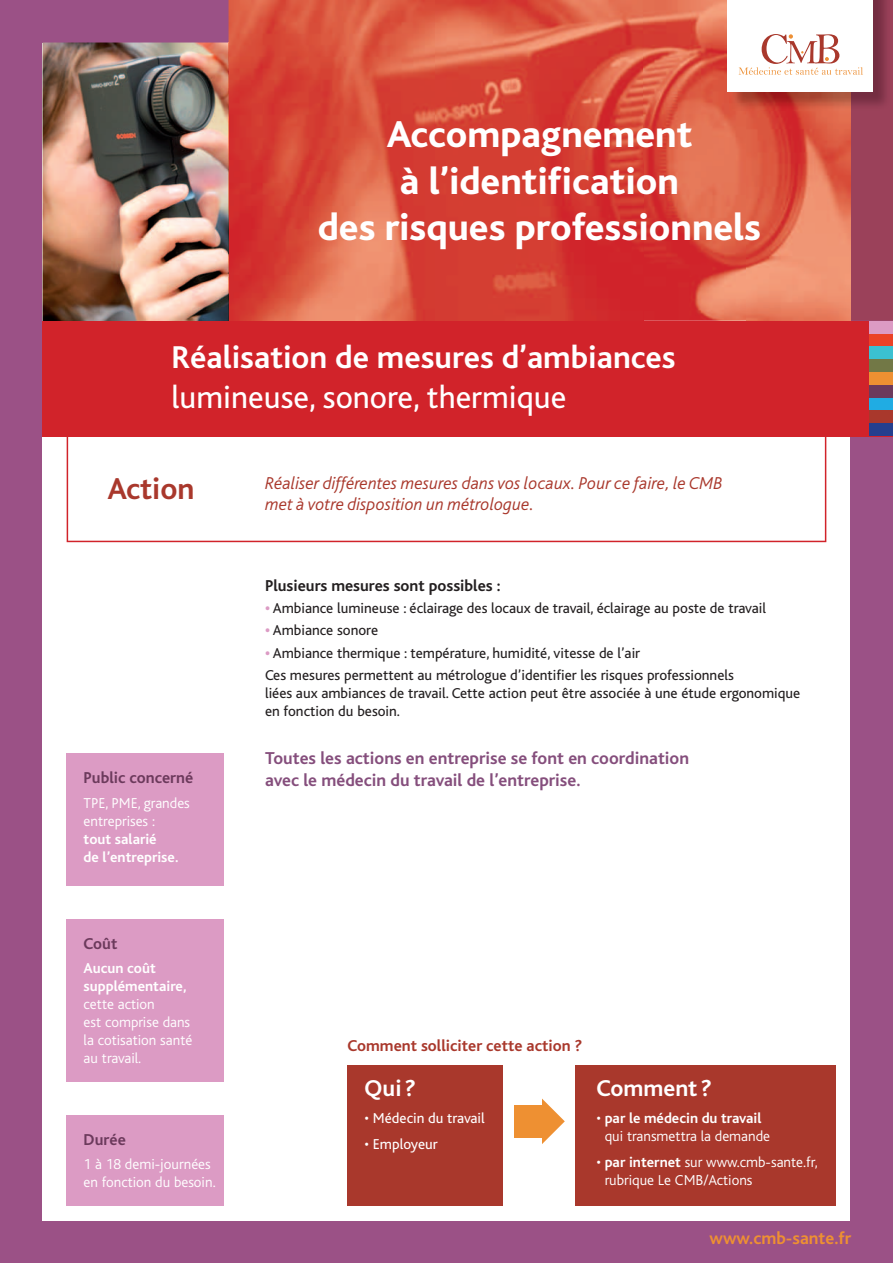
<style>
.page{position:relative;width:893px;height:1263px;background:#9b5186}
.page>*{position:absolute;margin:0;border:0;box-sizing:border-box;transform-origin:0 0}
.t1{font:800 39px/46.8px "Bliss";color:#fff;text-align:center}
.t2{font:700 33px/39.6px "Bliss";color:#fff}
.t3{font:700 31.5px "Bliss";color:#a9382c}
.t4{font:700 24px "Bliss";color:#fff}
.t5{font:italic 300 18px/21.6px "Bliss";color:#a9382c}
.t6{font:700 18px/21.6px "Bliss";color:#854e7c}
.t7{font:700 18px "Bliss";color:#ee9032}
.t8{font:700 16.5px "Bliss";color:#231f20}
.t9{font:700 16.5px "Bliss";color:#a9382c}
.t10{font:700 16.5px "Bliss";color:#6c3a5c}
.t11{font:15px/22.2px "Bliss";color:#231f20}
.t12{font:300 15px/18px "Bliss";color:#fff}
.t13{font:15px "Bliss";color:#fff}
.s1{font-weight:400}
.s2{font-weight:700}
.s3{font-weight:800;color:#dc9bc4}
</style>
<div class="page">
<div style="left:43px;top:43px;width:807px;height:1177px;background:#fff"></div>
<svg style="left:67px;top:436px;width:759px;height:106px"></svg>
<svg style="left:103px;top:448px;width:93px;height:55px"></svg>
<img style="left:43px;top:43px;width:186px;height:278px">
<img style="left:229px;top:0;width:509px;height:321px">
<img style="left:229px;top:43px;width:1px;height:278px">
<div style="left:727px;top:0;width:146px;height:92px;background:#fff"></div>
<svg style="left:738px;top:0;width:155px;height:321px"></svg>
<div style="left:43px;top:321px;width:850px;height:115px;background:#d1232a"></div>
<div style="left:870px;top:321px;width:23px;height:12px;background:#dc9bc4"></div>
<div style="left:870px;top:334px;width:23px;height:12px;background:#eb4226"></div>
<div style="left:870px;top:346px;width:23px;height:13px;background:#3bc1d1"></div>
<div style="left:870px;top:359px;width:23px;height:13px;background:#727846"></div>
<div style="left:870px;top:372px;width:23px;height:13px;background:#ee9032"></div>
<div style="left:870px;top:385px;width:23px;height:13px;background:#6c3a5c"></div>
<div style="left:870px;top:398px;width:23px;height:12px;background:#20ace3"></div>
<div style="left:870px;top:410px;width:23px;height:13px;background:#a9382c"></div>
<div style="left:870px;top:423px;width:23px;height:13px;background:#253f8e"></div>
<div style="left:67px;top:753px;width:157px;height:133px;background:#dc9bc4"></div>
<div style="left:67px;top:919px;width:157px;height:162px;background:#dc9bc4"></div>
<div style="left:67px;top:1115px;width:157px;height:90px;background:#dc9bc4"></div>
<div style="left:348px;top:1065px;width:155px;height:140px;background:#a9382c"></div>
<div style="left:575px;top:1065px;width:261px;height:140px;background:#a9382c"></div>
<svg style="left:542px;top:1098px;width:23px;height:46px"></svg>
<div style="left:515px;top:1105px;width:32px;height:32px;background:#ee9032"></div>
<p class="t1" style="left:318px;top:111px;width:445px">Accompagnement<br>à l’identification<br>des risques professionnels</p>
<p class="t2" style="left:171px;top:338px;width:506px">Réalisation de mesures d’ambiances <span class="s1">lumineuse, sonore, thermique</span></p>
<p class="t3" style="left:107px;top:472px;width:89px">Action</p>
<p class="t10" style="left:84px;top:769px;width:111px">Public concerné</p>
<p class="t12" style="left:84px;top:794px;width:108px">TPE, PME, grandes entreprises :<br><span class="s2">tout salarié<br>de l’entreprise.</span></p>
<p class="t10" style="left:84px;top:934px;width:35px">Coût</p>
<p class="t12" style="left:84px;top:959px;width:110px"><span class="s2">Aucun coût supplémentaire, </span>cette action<br>est comprise dans la cotisation santé au travail.</p>
<p class="t10" style="left:84px;top:1131px;width:44px">Durée</p>
<p class="t12" style="left:84px;top:1155px;width:133px">1 à 18 demi-journées en fonction du besoin.</p>
<p class="t5" style="left:265px;top:472px;width:459px">Réaliser différentes mesures dans vos locaux. Pour ce faire, le CMB met à votre disposition un métrologue.</p>
<p class="t8" style="left:265px;top:577px;width:237px">Plusieurs mesures sont possibles :</p>
<p class="t11" style="left:265px;top:597px;width:502px"><span class="s3">•</span> Ambiance lumineuse : éclairage des locaux de travail, éclairage au poste de travail</p>
<p class="t11" style="left:265px;top:620px;width:115px"><span class="s3">•</span> Ambiance sonore</p>
<p class="t11" style="left:265px;top:642px;width:470px"><span class="s3">•</span> Ambiance thermique : température, humidité, vitesse de l’air<br>Ces mesures permettent au métrologue d’identifier les risques professionnels</p>
<p class="t11" style="left:265px;top:684px;width:537px;line-height:18px">liées aux ambiances de travail. Cette action peut être associée à une étude ergonomique en fonction du besoin.</p>
<p class="t6" style="left:265px;top:748px;width:426px">Toutes les actions en entreprise se font en coordination avec le médecin du travail de l’entreprise.</p>
<p class="t9" style="left:348px;top:1037px;width:236px">Comment solliciter cette action ?</p>
<p class="t4" style="left:365px;top:1076px;width:53px">Qui ?</p>
<p class="t13" style="left:365px;top:1110px;width:122px">• Médecin du travail</p>
<p class="t13" style="left:365px;top:1136px;width:75px">• Employeur</p>
<p class="t4" style="left:596px;top:1076px;width:117px">Comment ?</p>
<p class="t12" style="left:596px;top:1109px;width:175px;text-align:center"><span class="s1">•</span> <span class="s2">par le médecin du travail </span>qui transmettra la demande</p>
<p class="t12" style="left:605px;top:1154px;width:215px;text-indent:-8px"><span class="s1">•</span> <span class="s2">par internet</span> sur www.cmb-sante.fr, rubrique Le CMB/Actions</p>
<p class="t7" style="left:710px;top:1229px;width:143px">www.cmb-sante.fr</p>
</div>
